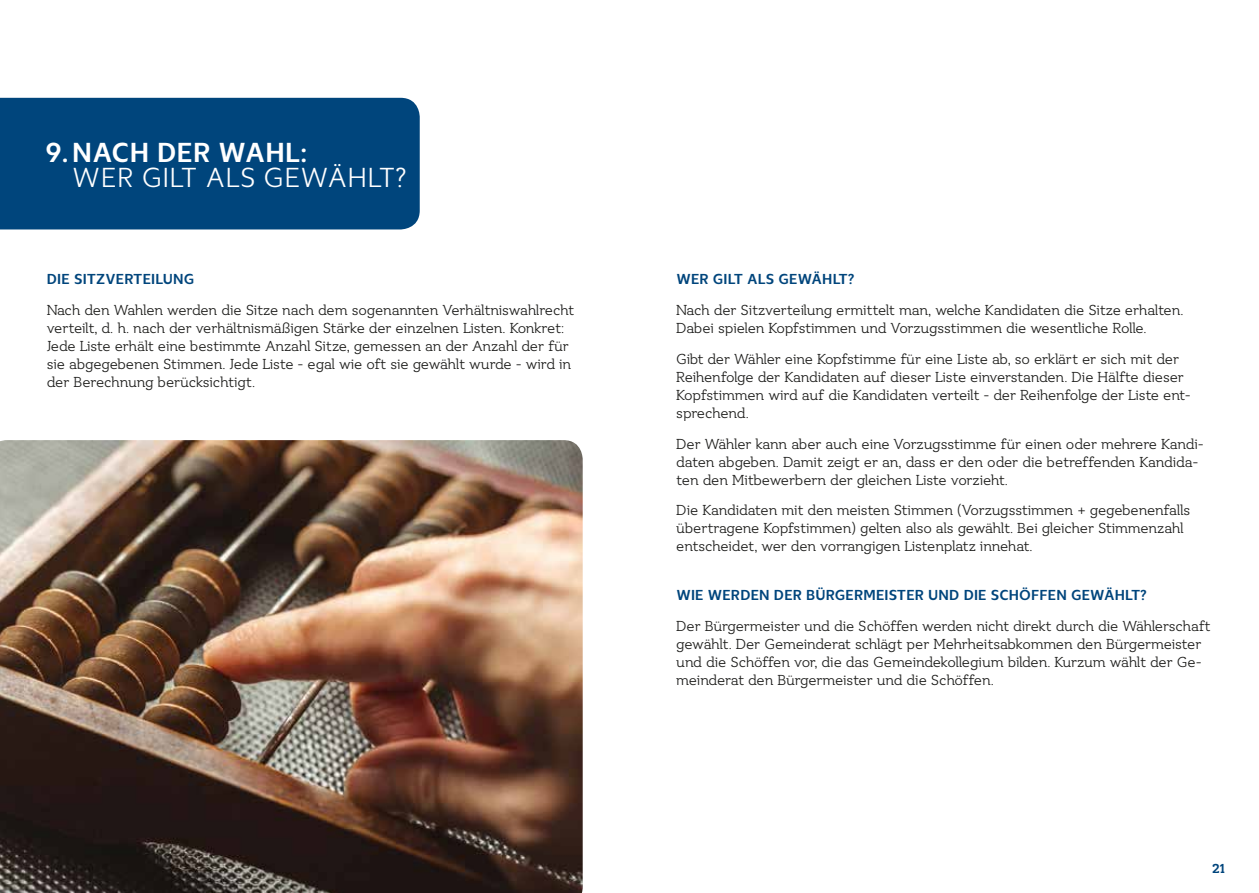
<style>
.page{position:relative;width:1259px;height:893px;background:#fff}
.page>*{position:absolute;margin:0;border:0;box-sizing:border-box;transform-origin:0 0}
.t1{font:28.5px "Ostbe Sans";letter-spacing:.01em;color:#fff}
.t2{font:700 28.5px "Ostbe Sans";letter-spacing:.01em;color:#fff}
.t3{font:15px/18px "Ostbe Serif";letter-spacing:-.02em;color:#1d1d1b}
.t4{font:700 15px "Ostbe Sans";letter-spacing:.01em;color:#00457c}
.t5{font:700 13.5px "Ostbe Serif";color:#00457c}
</style>
<div class="page">
<div style="left:0;top:98px;width:420px;height:131px;background:#00457c"></div>
<img style="left:0;top:440px;width:583px;height:453px">
<h1 class="t2" style="left:46px;top:136px;width:263px">9.NACH DER WAHL:</h1>
<h1 class="t1" style="left:72px;top:162px;width:336px">WER GILT ALS GEWÄHLT?</h1>
<p class="t4" style="left:47px;top:271px;width:149px">DIE SITZVERTEILUNG</p>
<p class="t3" style="left:47px;top:302px;width:529px">Nach den Wahlen werden die Sitze nach dem sogenannten Verhältniswahlrecht verteilt, d. h. nach der verhältnismäßigen Stärke der einzelnen Listen. Konkret:<br>Jede Liste erhält eine bestimmte Anzahl Sitze, gemessen an der Anzahl der für sie abgegebenen Stimmen. Jede Liste - egal wie oft sie gewählt wurde - wird in der Berechnung berücksichtigt.</p>
<p class="t4" style="left:676px;top:271px;width:179px">WER GILT ALS GEWÄHLT?</p>
<p class="t3" style="left:676px;top:302px;width:509px">Nach der Sitzverteilung ermittelt man, welche Kandidaten die Sitze erhalten.<br>Dabei spielen Kopfstimmen und Vorzugsstimmen die wesentliche Rolle.</p>
<p class="t3" style="left:676px;top:351px;width:516px">Gibt der Wähler eine Kopfstimme für eine Liste ab, so erklärt er sich mit der Reihenfolge der Kandidaten auf dieser Liste einverstanden. Die Hälfte dieser Kopfstimmen wird auf die Kandidaten verteilt - der Reihenfolge der Liste ent&shy;sprechend.</p>
<p class="t3" style="left:676px;top:435px;width:529px">Der Wähler kann aber auch eine Vorzugsstimme für einen oder mehrere Kandi&shy;daten abgeben. Damit zeigt er an, dass er den oder die betreffenden Kandida&shy;ten den Mitbewerbern der gleichen Liste vorzieht.</p>
<p class="t3" style="left:676px;top:502px;width:515px">Die Kandidaten mit den meisten Stimmen (Vorzugsstimmen + gegebenenfalls übertragene Kopfstimmen) gelten also als gewählt. Bei gleicher Stimmenzahl entscheidet, wer den vorrangigen Listenplatz innehat.</p>
<p class="t4" style="left:676px;top:587px;width:472px">WIE WERDEN DER BÜRGERMEISTER UND DIE SCHÖFFEN GEWÄHLT?</p>
<p class="t3" style="left:676px;top:618px;width:536px">Der Bürgermeister und die Schöffen werden nicht direkt durch die Wählerschaft gewählt. Der Gemeinderat schlägt per Mehrheitsabkommen den Bürgermeister und die Schöffen vor, die das Gemeindekollegium bilden. Kurzum wählt der Ge&shy;meinderat den Bürgermeister und die Schöffen.</p>
<p class="t5" style="left:1212px;top:861px;width:14px">21</p>
</div>
